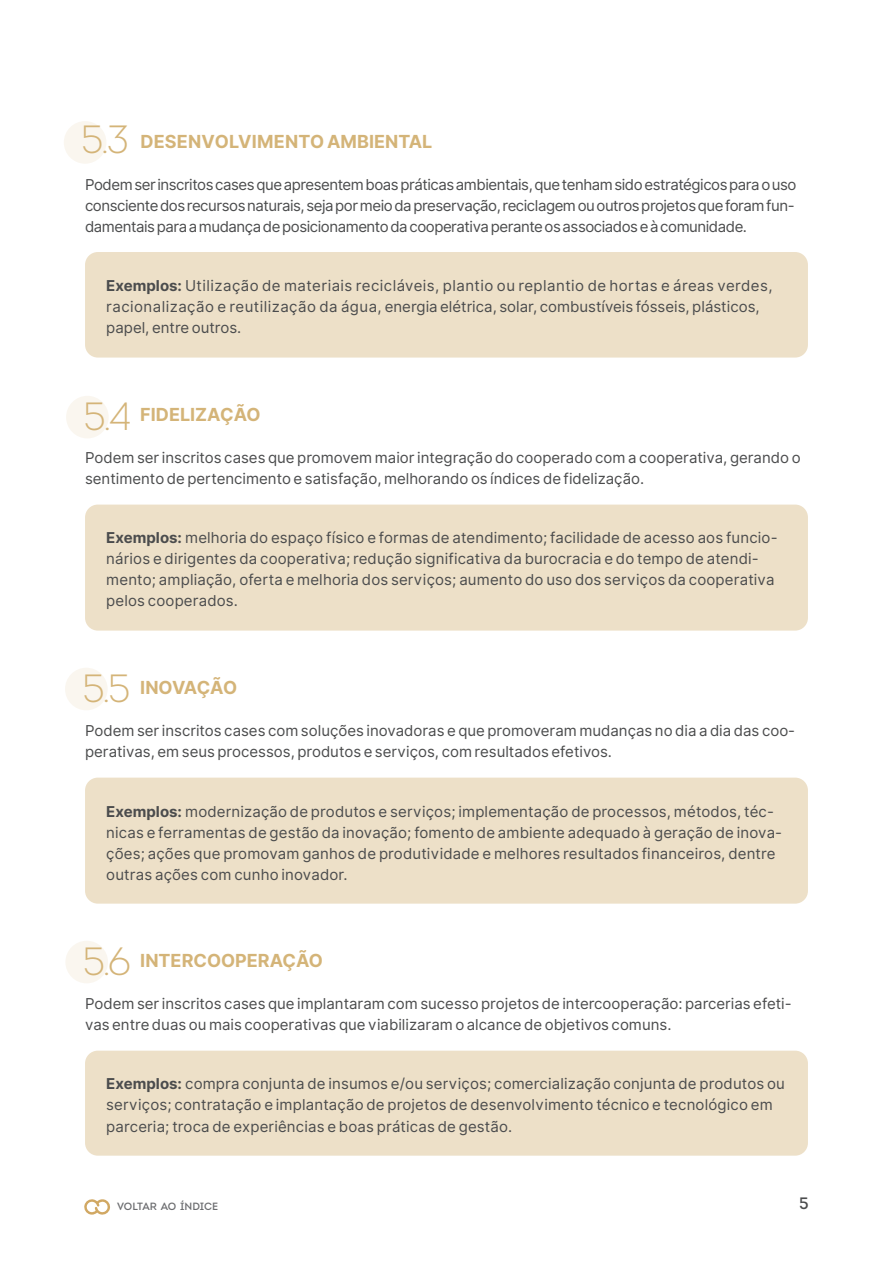
<style>
.page{position:relative;width:893px;height:1263px;background:#fff}
.page>*{position:absolute;margin:0;border:0;box-sizing:border-box;transform-origin:0 0}
.List_Paragraph{font:39.3px "Intro Light Alt";color:#d4b478}
.Default{font:700 18px "Inter";color:#d4b478}
.Default-2{font:700 18px "Inter";letter-spacing:-.03em;color:#d4b478}
.t1{font:16.5px "Intro";color:#4b4c4d}
.Default-3{font:15px/21px "Inter";letter-spacing:.01em;color:#4b4c4d}
.Texto{font:15px/21px "Inter";color:#4b4c4d}
.Texto-2{font:15px/21px "Inter";letter-spacing:-.03em;color:#4b4c4d}
.Default-4{font:15px/21px "Inter";letter-spacing:.03em;color:#4b4c4d}
.t2{font:10.5px "Intro";letter-spacing:-.01em;color:#6c6d70}
.s1{font-weight:700}
</style>
<div class="page">
<div style="left:85px;top:252px;width:723px;height:106px;background:#ede0c8;border-radius:13px"></div>
<div style="left:85px;top:505px;width:723px;height:126px;background:#ede0c8;border-radius:13px"></div>
<div style="left:85px;top:1051px;width:723px;height:105px;background:#ede0c8;border-radius:13px"></div>
<div style="left:85px;top:778px;width:723px;height:126px;background:#ede0c8;border-radius:13px"></div>
<svg style="left:84px;top:1199px;width:26px;height:16px"></svg>
<div style="left:64px;top:121px;width:42px;height:43px;background:#faf6ef;border-radius:50%"></div>
<div style="left:66px;top:396px;width:43px;height:42px;background:#faf6ef;border-radius:50%"></div>
<div style="left:65px;top:668px;width:43px;height:42px;background:#faf6ef;border-radius:50%"></div>
<div style="left:65px;top:941px;width:43px;height:42px;background:#faf6ef;border-radius:50%"></div>
<p class="List_Paragraph" style="left:81px;top:115px;width:50px">5.3</p>
<p class="Default" style="left:140px;top:128px;width:293px">DESENVOLVIMENTO AMBIENTAL</p>
<p class="Texto-2" style="left:85px;top:174px;width:713px">Podem ser inscritos cases que apresentem boas práticas ambientais, que tenham sido estratégicos para o uso consciente dos recursos naturais, seja por meio da preservação, reciclagem ou outros projetos que foram fun&shy;damentais para a mudança de posicionamento da cooperativa perante os associados e à comunidade.</p>
<p class="Default-4" style="left:106px;top:275px;width:668px"><span class="s1">Exemplos:</span> Utilização de materiais recicláveis, plantio ou replantio de hortas e áreas verdes, racionalização e reutilização da água, energia elétrica, solar, combustíveis fósseis, plásticos, papel, entre outros.</p>
<p class="List_Paragraph" style="left:83px;top:391px;width:50px">5.4</p>
<p class="Default" style="left:140px;top:401px;width:122px">FIDELIZAÇÃO</p>
<p class="Texto" style="left:85px;top:447px;width:717px">Podem ser inscritos cases que promovem maior integração do cooperado com a cooperativa, gerando o sentimento de pertencimento e satisfação, melhorando os índices de fidelização.</p>
<p class="Default-3" style="left:106px;top:527px;width:673px"><span class="s1">Exemplos:</span> melhoria do espaço físico e formas de atendimento; facilidade de acesso aos funcio&shy;nários e dirigentes da cooperativa; redução significativa da burocracia e do tempo de atendi&shy;mento; ampliação, oferta e melhoria dos serviços; aumento do uso dos serviços da cooperativa pelos cooperados.</p>
<p class="List_Paragraph" style="left:82px;top:663px;width:50px">5.5</p>
<p class="Default-2" style="left:140px;top:674px;width:98px">INOVAÇÃO</p>
<p class="Texto" style="left:85px;top:720px;width:712px">Podem ser inscritos cases com soluções inovadoras e que promoveram mudanças no dia a dia das coo&shy;perativas, em seus processos, produtos e serviços, com resultados efetivos.</p>
<p class="Default-3" style="left:106px;top:801px;width:677px"><span class="s1">Exemplos:</span> modernização de produtos e serviços; implementação de processos, métodos, téc&shy;nicas e ferramentas de gestão da inovação; fomento de ambiente adequado à geração de inova&shy;ções; ações que promovam ganhos de produtividade e melhores resultados financeiros, dentre outras ações com cunho inovador.</p>
<p class="List_Paragraph" style="left:82px;top:936px;width:50px">5.6</p>
<p class="Default" style="left:140px;top:947px;width:184px">INTERCOOPERAÇÃO</p>
<p class="Texto" style="left:85px;top:993px;width:708px">Podem ser inscritos cases que implantaram com sucesso projetos de intercooperação: parcerias efeti&shy;vas entre duas ou mais cooperativas que viabilizaram o alcance de objetivos comuns.</p>
<p class="Default-3" style="left:106px;top:1073px;width:680px"><span class="s1">Exemplos:</span> compra conjunta de insumos e/ou serviços; comercialização conjunta de produtos ou serviços; contratação e implantação de projetos de desenvolvimento técnico e tecnológico em parceria; troca de experiências e boas práticas de gestão.</p>
<p class="t2" style="left:117px;top:1200px;width:103px">VOLTAR AO ÍNDICE</p>
<p class="t1" style="left:799px;top:1193px;width:11px">5</p>
</div>
